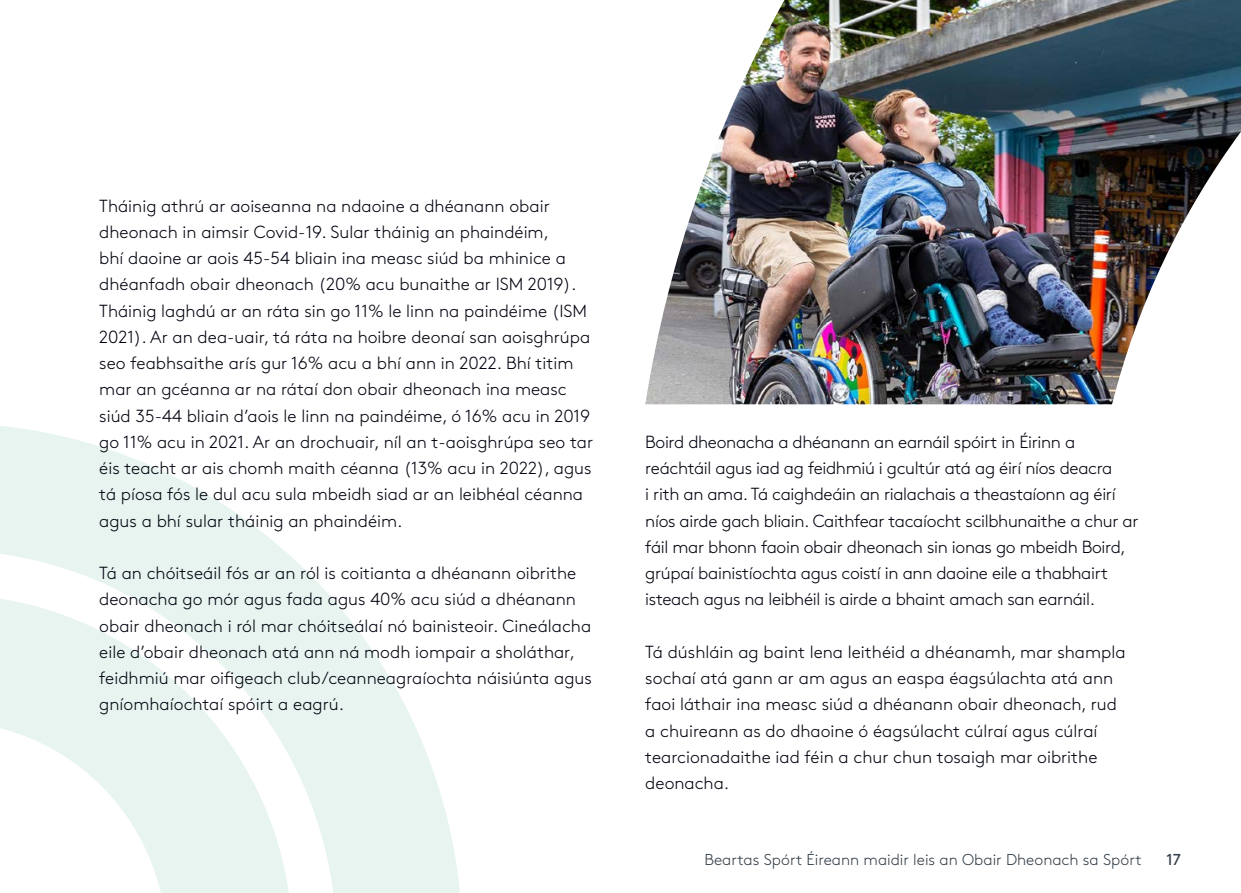
<style>
.page{position:relative;width:1241px;height:893px;background:#fff}
.page>*{position:absolute;margin:0;border:0;box-sizing:border-box;transform-origin:0 0}
.t1{font:300 17.5px/26.2px "Brown Std";color:#00030f}
.t2{font:300 17.5px/26.2px "Brown Std";letter-spacing:-.02em;color:#00030f}
.t3{font:300 15.75px "Brown Std";color:#323e48}
.t4{font:15.75px "Brown Std";color:#323e48}
</style>
<div class="page">
<img style="left:645px;top:0;width:595px;height:404px">
<svg style="left:0;top:426px;width:460px;height:467px;fill:#e7f4ef"></svg>
<svg style="left:0;top:599px;width:289px;height:294px;fill:#e7f4ef"></svg>
<p class="t1" style="left:99px;top:193px;width:495px">Tháinig athrú ar aoiseanna na ndaoine a dhéanann obair dheonach in aimsir Covid-19. Sular tháinig an phaindéim,<br>bhí daoine ar aois 45-54 bliain ina measc siúd ba mhinice a dhéanfadh obair dheonach (20% acu bunaithe ar ISM 2019).<br>Tháinig laghdú ar an ráta sin go 11% le linn na paindéime (ISM 2021). Ar an dea-uair, tá ráta na hoibre deonaí san aoisghrúpa seo feabhsaithe arís gur 16% acu a bhí ann in 2022. Bhí titim mar an gcéanna ar na rátaí don obair dheonach ina measc siúd 35-44 bliain d’aois le linn na paindéime, ó 16% acu in 2019 go 11% acu in 2021. Ar an drochuair, níl an t-aoisghrúpa seo tar éis teacht ar ais chomh maith céanna (13% acu in 2022), agus tá píosa fós le dul acu sula mbeidh siad ar an leibhéal céanna agus a bhí sular tháinig an phaindéim.</p>
<p class="t1" style="left:99px;top:560px;width:494px">Tá an chóitseáil fós ar an ról is coitianta a dhéanann oibrithe deonacha go mór agus fada agus 40% acu siúd a dhéanann obair dheonach i ról mar chóitseálaí nó bainisteoir. Cineálacha eile d’obair dheonach atá ann ná modh iompair a sholáthar, feidhmiú mar oifigeach club/ceanneagraíochta náisiúnta agus gníomhaíochtaí spóirt a eagrú.</p>
<p class="t2" style="left:645px;top:429px;width:494px">Boird dheonacha a dhéanann an earnáil spóirt in Éirinn a reáchtáil agus iad ag feidhmiú i gcultúr atá ag éirí níos deacra<br>i rith an ama. Tá caighdeáin an rialachais a theastaíonn ag éirí níos airde gach bliain. Caithfear tacaíocht scilbhunaithe a chur ar fáil mar bhonn faoin obair dheonach sin ionas go mbeidh Boird, grúpaí bainistíochta agus coistí in ann daoine eile a thabhairt isteach agus na leibhéil is airde a bhaint amach san earnáil.</p>
<p class="t1" style="left:645px;top:639px;width:481px">Tá dúshláin ag baint lena leithéid a dhéanamh, mar shampla sochaí atá gann ar am agus an easpa éagsúlachta atá ann faoi láthair ina measc siúd a dhéanann obair dheonach, rud a chuireann as do dhaoine ó éagsúlacht cúlraí agus cúlraí tearcionadaithe iad féin a chur chun tosaigh mar oibrithe deonacha.</p>
<p class="t3" style="left:704px;top:851px;width:438px">Beartas Spórt Éireann maidir leis an Obair Dheonach sa Spórt</p>
<p class="t4" style="left:1166px;top:850px;width:16px">17</p>
</div>
